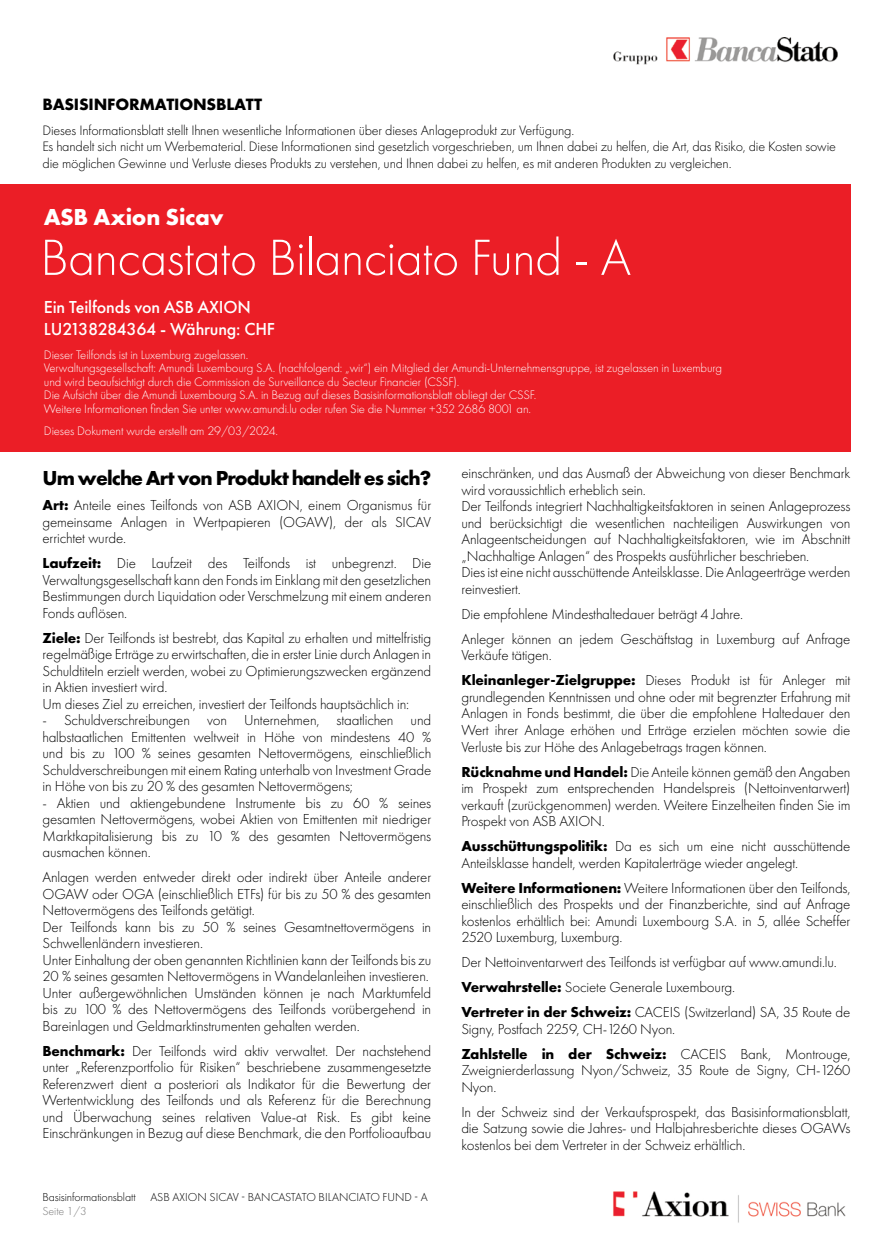
<style>
.page{position:relative;width:893px;height:1255px;background:#fff}
.page>*{position:absolute;margin:0;border:0;box-sizing:border-box;transform-origin:0 0}
.t1{font:300 52.65px "Futura PT";letter-spacing:-.01em;color:#fff}
.t2{font:700 24px "Futura PT";letter-spacing:-.01em;color:#fff}
.t3{font:700 21px "Futura PT";letter-spacing:-.04em;color:#000}
.t4{font:500 18px/21.6px "Futura PT";letter-spacing:-.01em;color:#fff}
.t5{font:700 16.95px "Futura PT";letter-spacing:-.01em;color:#000}
.t6{font:300 15px/16.5px "Futura PT";letter-spacing:-.01em;color:#000;text-align:justify}
.t7{font:300 14.1px/16.5px "Futura PT";letter-spacing:-.01em;color:#000}
.t8{font:300 12.75px/13.5px "Futura PT";letter-spacing:-.01em;color:#fff}
.t9{font:300 12px "Futura PT";letter-spacing:-.01em;color:#000}
.t10{font:300 12px "Futura PT";letter-spacing:-.01em;color:#7a7a7a}
.s1{font-weight:700}
</style>
<div class="page">
<div style="left:0;top:184px;width:850px;height:267px;background:#eb1e26"></div>
<img style="left:613px;top:1191px;width:233px;height:31px">
<img style="left:613px;top:37px;width:225px;height:28px">
<p class="t5" style="left:43px;top:93px;width:221px">BASISINFORMATIONSBLATT</p>
<p class="t7" style="left:43px;top:122px;width:795px">Dieses Informationsblatt stellt Ihnen wesentliche Informationen über dieses Anlageprodukt zur Verfügung.<br>Es handelt sich nicht um Werbematerial. Diese Informationen sind gesetzlich vorgeschrieben, um Ihnen dabei zu helfen, die Art, das Risiko, die Kosten sowie die möglichen Gewinne und Verluste dieses Produkts zu verstehen, und Ihnen dabei zu helfen, es mit anderen Produkten zu vergleichen.</p>
<h2 class="t2" style="left:44px;top:201px;width:181px">ASB Axion Sicav</h2>
<p class="t1" style="left:40px;top:227px;width:592px">Bancastato Bilanciato Fund - A</p>
<p class="t4" style="left:44px;top:296px;width:233px">Ein Teilfonds von ASB AXION<br>LU2138284364 - Währung: CHF</p>
<p class="t8" style="left:44px;top:348px;width:680px">Dieser Teilfonds ist in Luxemburg zugelassen.<br>Verwaltungsgesellschaft: Amundi Luxembourg S.A. (nachfolgend: „wir“) ein Mitglied der Amundi-Unternehmensgruppe, ist zugelassen in Luxemburg und wird beaufsichtigt durch die Commission de Surveillance du Secteur Financier (CSSF).<br>Die Aufsicht über die Amundi Luxembourg S.A. in Bezug auf dieses Basisinformationsblatt obliegt der CSSF.<br>Weitere Informationen finden Sie unter www.amundi.lu oder rufen Sie die Nummer +352 2686 8001 an.</p>
<p class="t8" style="left:44px;top:424px;width:236px">Dieses Dokument wurde erstellt am 29/03/2024.</p>
<p class="t3" style="left:43px;top:464px;width:390px">Um welche Art von Produkt handelt es sich?</p>
<p class="t6" style="left:43px;top:497px;width:390px"><span class="s1">Art:</span> Anteile eines Teilfonds von ASB AXION, einem Organismus für gemeinsame Anlagen in Wertpapieren (OGAW), der als SICAV errichtet wurde.</p>
<p class="t6" style="left:43px;top:555px;width:390px"><span class="s1">Laufzeit:</span> Die Laufzeit des Teilfonds ist unbegrenzt. Die Verwaltungsgesellschaft kann den Fonds im Einklang mit den gesetzlichen Bestimmungen durch Liquidation oder Verschmelzung mit einem anderen Fonds auflösen.</p>
<p class="t6" style="left:43px;top:629px;width:390px"><span class="s1">Ziele:</span> Der Teilfonds ist bestrebt, das Kapital zu erhalten und mittelfristig regelmäßige Erträge zu erwirtschaften, die in erster Linie durch Anlagen in Schuldtiteln erzielt werden, wobei zu Optimierungszwecken ergänzend in Aktien investiert wird.</p>
<p class="t6" style="left:43px;top:695px;width:368px">Um dieses Ziel zu erreichen, investiert der Teilfonds hauptsächlich in:</p>
<p class="t6" style="left:43px;top:712px;width:390px">- Schuldverschreibungen von Unternehmen, staatlichen und halbstaatlichen Emittenten weltweit in Höhe von mindestens 40 % und bis zu 100 % seines gesamten Nettovermögens, einschließlich Schuldverschreibungen mit einem Rating unterhalb von Investment Grade in Höhe von bis zu 20 % des gesamten Nettovermögens;</p>
<p class="t6" style="left:43px;top:794px;width:390px">- Aktien und aktiengebundene Instrumente bis zu 60 % seines gesamten Nettovermögens, wobei Aktien von Emittenten mit niedriger Marktkapitalisierung bis zu 10 % des gesamten Nettovermögens ausmachen können.</p>
<p class="t6" style="left:43px;top:869px;width:390px">Anlagen werden entweder direkt oder indirekt über Anteile anderer OGAW oder OGA (einschließlich ETFs) für bis zu 50 % des gesamten Nettovermögens des Teilfonds getätigt.</p>
<p class="t6" style="left:43px;top:918px;width:390px">Der Teilfonds kann bis zu 50 % seines Gesamtnettovermögens in<br>Schwellenländern investieren.</p>
<p class="t6" style="left:43px;top:951px;width:390px">Unter Einhaltung der oben genannten Richtlinien kann der Teilfonds bis zu<br>20 % seines gesamten Nettovermögens in Wandelanleihen investieren.</p>
<p class="t6" style="left:43px;top:984px;width:390px">Unter außergewöhnlichen Umständen können je nach Marktumfeld bis zu 100 % des Nettovermögens des Teilfonds vorübergehend in Bareinlagen und Geldmarktinstrumenten gehalten werden.</p>
<p class="t6" style="left:43px;top:1042px;width:390px"><span class="s1">Benchmark:</span> Der Teilfonds wird aktiv verwaltet. Der nachstehend unter „Referenzportfolio für Risiken“ beschriebene zusammengesetzte Referenzwert dient a posteriori als Indikator für die Bewertung der Wertentwicklung des Teilfonds und als Referenz für die Berechnung und Überwachung seines relativen Value-at Risk. Es gibt keine Einschränkungen in Bezug auf diese Benchmark, die den Portfolioaufbau</p>
<p class="t9" style="left:43px;top:1190px;width:95px">Basisinformationsblatt</p>
<p class="t10" style="left:43px;top:1204px;width:46px">Seite 1/3</p>
<p class="t9" style="left:151px;top:1190px;width:279px">ASB AXION SICAV - BANCASTATO BILANCIATO FUND - A</p>
<p class="t6" style="left:461px;top:465px;width:391px">einschränken, und das Ausmaß der Abweichung von dieser Benchmark wird voraussichtlich erheblich sein.</p>
<p class="t6" style="left:461px;top:498px;width:391px">Der Teilfonds integriert Nachhaltigkeitsfaktoren in seinen Anlageprozess und berücksichtigt die wesentlichen nachteiligen Auswirkungen von Anlageentscheidungen auf Nachhaltigkeitsfaktoren, wie im Abschnitt „Nachhaltige Anlagen“ des Prospekts ausführlicher beschrieben.</p>
<p class="t6" style="left:461px;top:564px;width:391px">Dies ist eine nicht ausschüttende Anteilsklasse. Die Anlageerträge werden reinvestiert.</p>
<p class="t6" style="left:461px;top:605px;width:283px">Die empfohlene Mindesthaltedauer beträgt 4 Jahre.</p>
<p class="t6" style="left:461px;top:630px;width:391px">Anleger können an jedem Geschäftstag in Luxemburg auf Anfrage<br>Verkäufe tätigen.</p>
<p class="t6" style="left:461px;top:672px;width:391px"><span class="s1">Kleinanleger-Zielgruppe:</span> Dieses Produkt ist für Anleger mit grundlegenden Kenntnissen und ohne oder mit begrenzter Erfahrung mit Anlagen in Fonds bestimmt, die über die empfohlene Haltedauer den Wert ihrer Anlage erhöhen und Erträge erzielen möchten sowie die Verluste bis zur Höhe des Anlagebetrags tragen können.</p>
<p class="t6" style="left:461px;top:763px;width:391px"><span class="s1">Rücknahme und Handel:</span> Die Anteile können gemäß den Angaben im Prospekt zum entsprechenden Handelspreis (Nettoinventarwert) verkauft (zurückgenommen) werden. Weitere Einzelheiten finden Sie im Prospekt von ASB AXION.</p>
<p class="t6" style="left:461px;top:837px;width:391px"><span class="s1">Ausschüttungspolitik:</span> Da es sich um eine nicht ausschüttende<br>Anteilsklasse handelt, werden Kapitalerträge wieder angelegt.</p>
<p class="t6" style="left:461px;top:879px;width:391px"><span class="s1">Weitere Informationen:</span> Weitere Informationen über den Teilfonds, einschließlich des Prospekts und der Finanzberichte, sind auf Anfrage kostenlos erhältlich bei: Amundi Luxembourg S.A. in 5, allée Scheffer 2520 Luxemburg, Luxemburg.</p>
<p class="t6" style="left:461px;top:954px;width:377px">Der Nettoinventarwert des Teilfonds ist verfügbar auf www.amundi.lu.</p>
<p class="t6" style="left:461px;top:979px;width:275px"><span class="s1">Verwahrstelle:</span> Societe Generale Luxembourg.</p>
<p class="t6" style="left:461px;top:1004px;width:391px"><span class="s1">Vertreter in der Schweiz:</span> CACEIS (Switzerland) SA, 35 Route de<br>Signy, Postfach 2259, CH-1260 Nyon.</p>
<p class="t6" style="left:461px;top:1045px;width:391px"><span class="s1">Zahlstelle in der Schweiz:</span> CACEIS Bank, Montrouge, Zweignierderlassung Nyon/Schweiz, 35 Route de Signy, CH-1260<br>Nyon.</p>
<p class="t6" style="left:461px;top:1103px;width:391px">In der Schweiz sind der Verkaufsprospekt, das Basisinformationsblatt, die Satzung sowie die Jahres- und Halbjahresberichte dieses OGAWs kostenlos bei dem Vertreter in der Schweiz erhältlich.</p>
</div>
